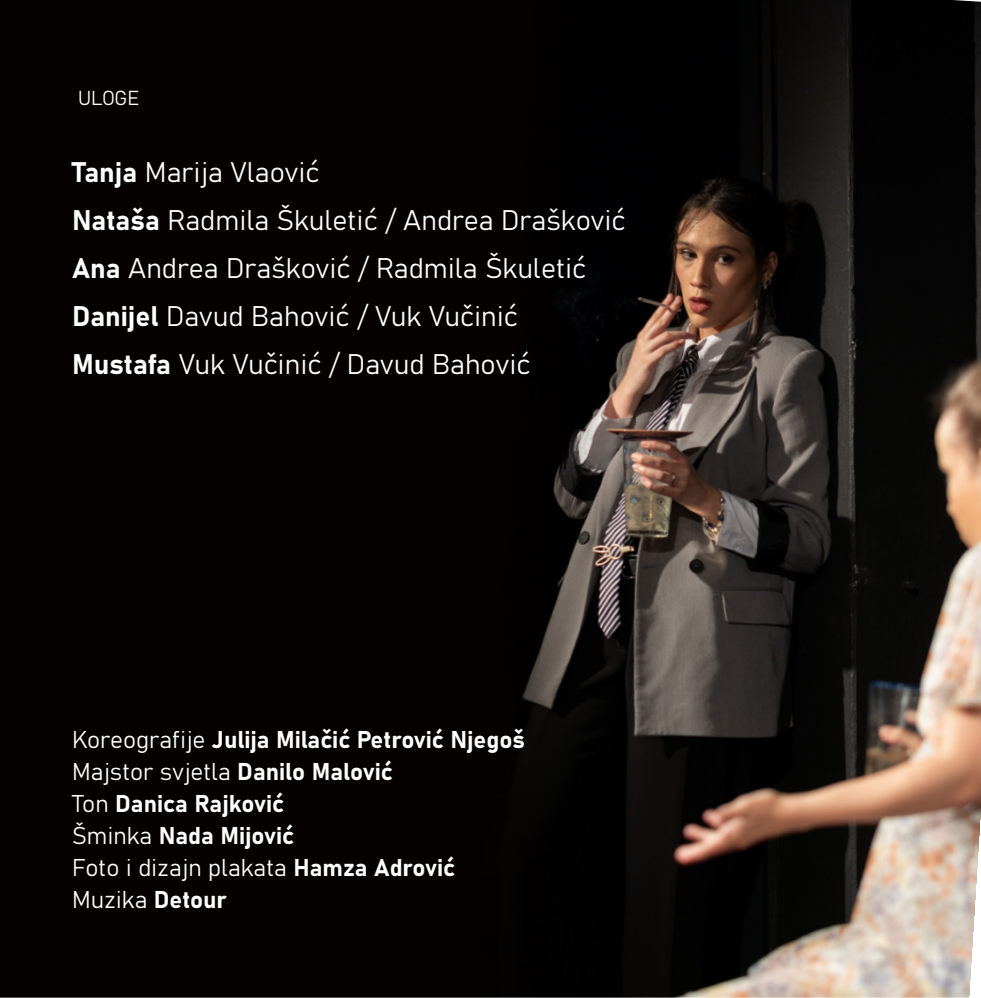
<style>
.page{position:relative;width:981px;height:998px;background:#fff}
.page>*{position:absolute;margin:0;border:0;box-sizing:border-box;transform-origin:0 0}
.t1{font:28px "Bahnschrift";color:#fff}
.t2{font:24px "Bahnschrift";color:#fff}
.t3{font:20px "Bahnschrift";letter-spacing:-.015em;color:#fff}
</style>
<div class="page">
<img style="left:0;top:0;width:981px;height:997px">
<p class="t3" style="left:78px;top:83px;width:63px">ULOGE</p>
<p class="t1" style="left:72px;top:151px;width:249px">Tanja Marija Vlaović</p>
<p class="t1" style="left:72px;top:199px;width:555px">Nataša Radmila Škuletić / Andrea Drašković</p>
<p class="t1" style="left:72px;top:247px;width:516px">Ana Andrea Drašković / Radmila Škuletić</p>
<p class="t1" style="left:72px;top:295px;width:447px">Danijel Davud Bahović / Vuk Vučinić</p>
<p class="t1" style="left:72px;top:343px;width:460px">Mustafa Vuk Vučinić / Davud Bahović</p>
<p class="t2" style="left:72px;top:721px;width:454px">Koreografije Julija Milačić Petrović Njegoš</p>
<p class="t2" style="left:72px;top:753px;width:322px">Majstor svjetla Danilo Malović</p>
<p class="t2" style="left:72px;top:785px;width:214px">Ton Danica Rajković</p>
<p class="t2" style="left:72px;top:817px;width:224px">Šminka Nada Mijović</p>
<p class="t2" style="left:72px;top:849px;width:385px">Foto i dizajn plakata Hamza Adrović</p>
<p class="t2" style="left:72px;top:881px;width:156px">Muzika Detour</p>
</div>
